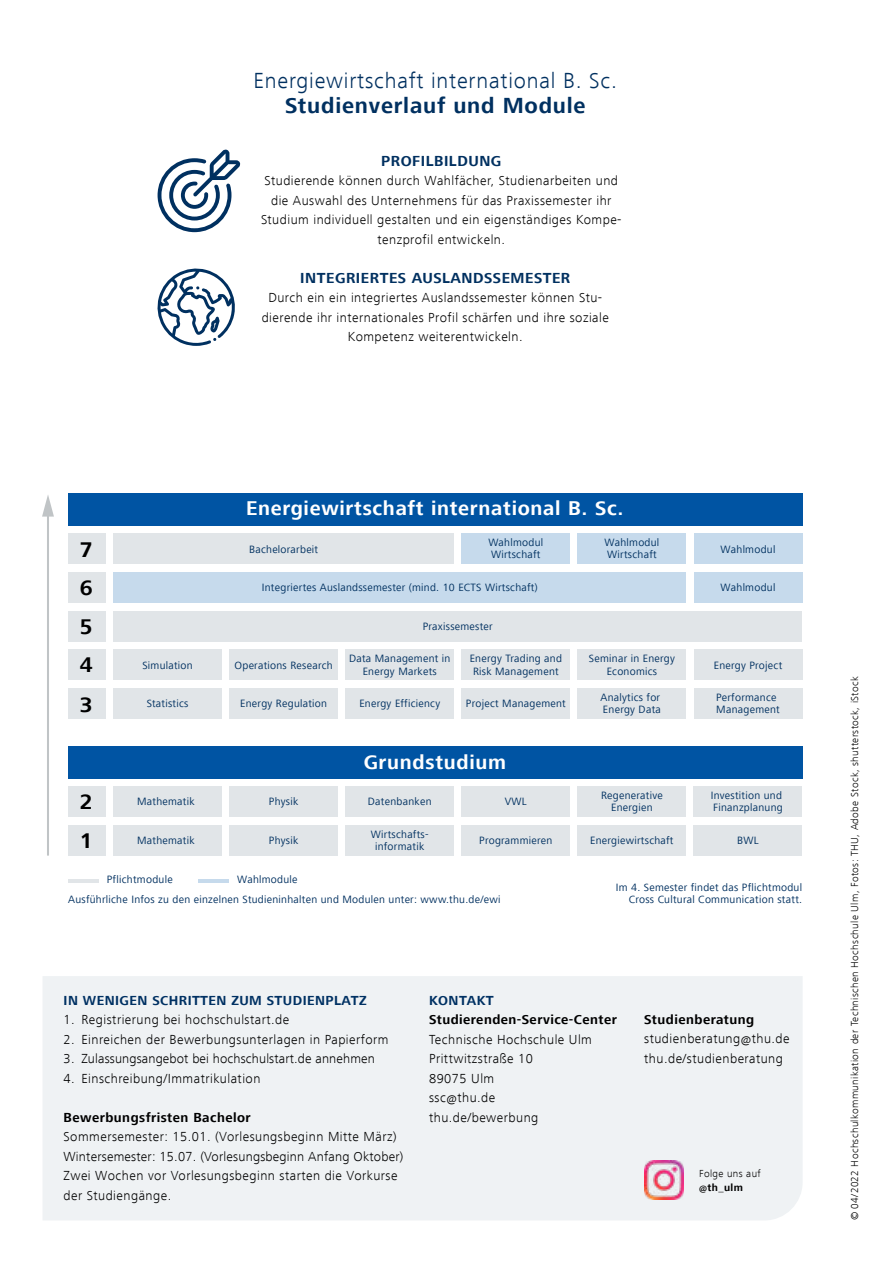
<style>
.page{position:relative;width:893px;height:1263px;background:#fff}
.page>*{position:absolute;margin:0;border:0;box-sizing:border-box;transform-origin:0 0}
.t1{font:300 22.5px "Frutiger Next LT";letter-spacing:.035em;color:#003060}
.t2{font:700 22.5px "Frutiger Next LT";letter-spacing:.035em;color:#003060}
.t3{font:700 21.9px/39.8px "Frutiger Next LT";color:#000}
.t4{font:700 20.4px "Frutiger Next LT";letter-spacing:.035em;color:#fff}
.t5{font:700 15px "Frutiger Next LT";letter-spacing:.035em;color:#003060}
.t6{font:300 13.5px/19.5px "Frutiger Next LT";letter-spacing:.035em;color:#000}
.t7{font:700 13.5px "Frutiger Next LT";letter-spacing:.035em;color:#000}
.t8{font:300 13.5px "Frutiger Next LT";letter-spacing:.01em;color:#000}
.t9{font:700 13.5px "Frutiger Next LT";letter-spacing:.035em;color:#003163}
.t10{font:10.95px/12.3px "Frutiger Next LT";letter-spacing:.025em;color:#003060}
.t11{font:300 10.5px "Frutiger Next LT";letter-spacing:.035em;color:#000}
.t12{font:700 10.5px "Frutiger Next LT";color:#000}
</style>
<div class="page">
<div style="left:43px;top:976px;width:760px;height:244px;background:#eff2f4"></div>
<div style="left:68px;top:824px;width:38px;height:31px;background:#e1e5e8"></div>
<div style="left:68px;top:786px;width:38px;height:31px;background:#e1e5e8"></div>
<div style="left:68px;top:688px;width:38px;height:31px;background:#e1e5e8"></div>
<div style="left:68px;top:649px;width:38px;height:31px;background:#e1e5e8"></div>
<div style="left:68px;top:611px;width:38px;height:31px;background:#e1e5e8"></div>
<div style="left:68px;top:572px;width:38px;height:31px;background:#e1e5e8"></div>
<div style="left:68px;top:533px;width:38px;height:31px;background:#e1e5e8"></div>
<div style="left:68px;top:493px;width:734px;height:32px;background:#0054a3"></div>
<div style="left:68px;top:746px;width:734px;height:32px;background:#0054a3"></div>
<hr style="left:68px;top:879px;width:31px;height:4px;background:#e1e5e8">
<hr style="left:198px;top:879px;width:31px;height:4px;background:#c6daec">
<hr style="left:47px;top:512px;width:2px;height:343px;background:#c0c4c6">
<svg style="left:42px;top:495px;width:12px;height:22px"></svg>
<div style="left:113px;top:572px;width:573px;height:31px;background:#c6daec"></div>
<div style="left:113px;top:649px;width:109px;height:31px;background:#e1e5e8"></div>
<div style="left:229px;top:649px;width:109px;height:31px;background:#e1e5e8"></div>
<div style="left:346px;top:649px;width:108px;height:31px;background:#e1e5e8"></div>
<div style="left:113px;top:688px;width:109px;height:31px;background:#e1e5e8"></div>
<div style="left:229px;top:688px;width:109px;height:31px;background:#e1e5e8"></div>
<div style="left:346px;top:688px;width:108px;height:31px;background:#e1e5e8"></div>
<div style="left:694px;top:688px;width:108px;height:31px;background:#e1e5e8"></div>
<div style="left:113px;top:786px;width:109px;height:31px;background:#e1e5e8"></div>
<div style="left:229px;top:786px;width:109px;height:31px;background:#e1e5e8"></div>
<div style="left:346px;top:786px;width:108px;height:31px;background:#e1e5e8"></div>
<div style="left:462px;top:786px;width:108px;height:31px;background:#e1e5e8"></div>
<div style="left:578px;top:786px;width:108px;height:31px;background:#e1e5e8"></div>
<div style="left:694px;top:786px;width:108px;height:31px;background:#e1e5e8"></div>
<div style="left:113px;top:824px;width:109px;height:31px;background:#e1e5e8"></div>
<div style="left:229px;top:824px;width:109px;height:31px;background:#e1e5e8"></div>
<div style="left:346px;top:824px;width:108px;height:31px;background:#e1e5e8"></div>
<div style="left:462px;top:824px;width:108px;height:31px;background:#e1e5e8"></div>
<div style="left:113px;top:533px;width:341px;height:31px;background:#e1e5e8"></div>
<div style="left:694px;top:572px;width:108px;height:31px;background:#c6daec"></div>
<div style="left:578px;top:533px;width:108px;height:31px;background:#c6daec"></div>
<div style="left:462px;top:533px;width:108px;height:31px;background:#c6daec"></div>
<div style="left:694px;top:533px;width:108px;height:31px;background:#c6daec"></div>
<div style="left:113px;top:610px;width:689px;height:31px;background:#e1e5e8"></div>
<div style="left:462px;top:649px;width:108px;height:31px;background:#e1e5e8"></div>
<div style="left:578px;top:649px;width:108px;height:31px;background:#e1e5e8"></div>
<div style="left:694px;top:649px;width:108px;height:31px;background:#e1e5e8"></div>
<div style="left:462px;top:688px;width:108px;height:31px;background:#e1e5e8"></div>
<div style="left:578px;top:688px;width:108px;height:31px;background:#e1e5e8"></div>
<div style="left:578px;top:824px;width:108px;height:31px;background:#e1e5e8"></div>
<div style="left:694px;top:824px;width:108px;height:31px;background:#e1e5e8"></div>
<svg style="left:157px;top:268px;width:78px;height:78px"></svg>
<svg style="left:158px;top:149px;width:82px;height:83px"></svg>
<img style="left:644px;top:1160px;width:39px;height:39px">
<h1 class="t1" style="left:254px;top:68px;width:365px">Energiewirtschaft international B. Sc.</h1>
<h1 class="t2" style="left:285px;top:93px;width:302px">Studienverlauf und Module</h1>
<p class="t5" style="left:381px;top:153px;width:122px">PROFILBILDUNG</p>
<p class="t6" style="left:261px;top:171px;width:362px;text-align:center">Studierende können durch Wahlfächer, Studienarbeiten und die Auswahl des Unternehmens für das Praxissemester ihr Studium individuell gestalten und ein eigenständiges Kompe&shy;tenzprofil entwickeln.</p>
<p class="t5" style="left:300px;top:270px;width:272px">INTEGRIERTES AUSLANDSSEMESTER</p>
<p class="t6" style="left:262px;top:288px;width:349px;text-align:center">Durch ein ein integriertes Auslandssemester können Stu&shy;dierende ihr internationales Profil schärfen und ihre soziale<br>Kompetenz weiterentwickeln.</p>
<h2 class="t3" style="left:80px;top:530px;width:14px">7</h2>
<h2 class="t3" style="left:80px;top:568px;width:14px;line-height:39.3px">6<br>5</h2>
<h2 class="t3" style="left:80px;top:645px;width:14px">4<br>3</h2>
<h2 class="t3" style="left:80px;top:781px;width:14px">2<br>1</h2>
<h3 class="t4" style="left:246px;top:497px;width:379px">Energiewirtschaft international B. Sc.</h3>
<p class="t10" style="left:488px;top:536px;width:56px">Wahlmodul<br>Wirtschaft</p>
<p class="t10" style="left:721px;top:543px;width:56px">Wahlmodul</p>
<p class="t10" style="left:605px;top:536px;width:56px">Wahlmodul<br>Wirtschaft</p>
<p class="t10" style="left:249px;top:543px;width:71px">Bachelorarbeit</p>
<p class="t10" style="left:262px;top:581px;width:277px">Integriertes Auslandssemester (mind. 10 ECTS Wirtschaft)</p>
<p class="t10" style="left:423px;top:620px;width:72px">Praxissemester</p>
<p class="t10" style="left:721px;top:582px;width:56px">Wahlmodul</p>
<p class="t10" style="left:470px;top:653px;width:94px">Energy Trading and<br>Risk Management</p>
<p class="t10" style="left:142px;top:659px;width:52px">Simulation</p>
<p class="t10" style="left:235px;top:659px;width:100px">Operations Research</p>
<p class="t10" style="left:349px;top:653px;width:103px;text-align:center">Data Management in<br>Energy Markets</p>
<p class="t10" style="left:714px;top:659px;width:70px">Energy Project</p>
<p class="t10" style="left:589px;top:653px;width:88px;text-align:center">Seminar in Energy<br>Economics</p>
<p class="t10" style="left:147px;top:697px;width:43px">Statistics</p>
<p class="t10" style="left:240px;top:697px;width:88px">Energy Regulation</p>
<p class="t10" style="left:716px;top:691px;width:65px">Performance<br>Management</p>
<p class="t10" style="left:359px;top:697px;width:82px">Energy Efficiency</p>
<p class="t10" style="left:600px;top:691px;width:62px">Analytics for<br>Energy Data</p>
<p class="t10" style="left:466px;top:697px;width:101px">Project Management</p>
<h3 class="t4" style="left:364px;top:751px;width:144px">Grundstudium</h3>
<p class="t10" style="left:137px;top:795px;width:59px">Mathematik</p>
<p class="t10" style="left:269px;top:795px;width:31px">Physik</p>
<p class="t10" style="left:368px;top:795px;width:65px">Datenbanken</p>
<p class="t10" style="left:711px;top:789px;width:74px">Investition und<br>Finanzplanung</p>
<p class="t10" style="left:505px;top:795px;width:24px">VWL</p>
<p class="t10" style="left:601px;top:789px;width:63px;text-align:center">Regenerative<br>Energien</p>
<p class="t10" style="left:137px;top:834px;width:59px">Mathematik</p>
<p class="t10" style="left:269px;top:834px;width:31px">Physik</p>
<p class="t10" style="left:371px;top:828px;width:59px;text-align:center">Wirtschafts&shy;informatik</p>
<p class="t10" style="left:479px;top:834px;width:75px">Programmieren</p>
<p class="t10" style="left:590px;top:834px;width:85px">Energiewirtschaft</p>
<p class="t10" style="left:737px;top:834px;width:23px">BWL</p>
<p class="t10" style="left:68px;top:869px;width:434px;line-height:19.8px;text-indent:39px">Pflichtmodule<br>Ausführliche Infos zu den einzelnen Studieninhalten und Modulen unter: www.thu.de/ewi</p>
<p class="t10" style="left:616px;top:881px;width:188px;text-align:right">Im 4. Semester findet das Pflichtmodul<br>Cross Cultural Communication statt.</p>
<p class="t10" style="left:237px;top:873px;width:62px">Wahlmodule</p>
<p class="t9" style="left:64px;top:992px;width:305px">IN WENIGEN SCHRITTEN ZUM STUDIENPLATZ</p>
<p class="t6" style="left:64px;top:1010px;width:227px">1. Registrierung bei hochschulstart.de</p>
<p class="t6" style="left:64px;top:1029px;width:326px">2. Einreichen der Bewerbungsunterlagen in Papierform</p>
<p class="t8" style="left:64px;top:1051px;width:313px">3. Zulassungsangebot bei hochschulstart.de annehmen</p>
<p class="t6" style="left:64px;top:1068px;width:198px">4. Einschreibung/Immatrikulation</p>
<p class="t7" style="left:64px;top:1109px;width:189px">Bewerbungsfristen Bachelor</p>
<p class="t6" style="left:64px;top:1127px;width:341px">Sommersemester: 15.01. (Vorlesungsbeginn Mitte März)<br>Wintersemester: 15.07. (Vorlesungsbeginn Anfang Oktober)<br>Zwei Wochen vor Vorlesungsbeginn starten die Vorkurse der Studiengänge.</p>
<p class="t9" style="left:429px;top:992px;width:66px">KONTAKT</p>
<p class="t7" style="left:429px;top:1012px;width:190px">Studierenden-Service-Center</p>
<p class="t6" style="left:429px;top:1029px;width:164px">Technische Hochschule Ulm<br>Prittwitzstraße 10<br>89075 Ulm<br>ssc@thu.de thu.de/bewerbung</p>
<p class="t7" style="left:644px;top:1012px;width:111px">Studienberatung</p>
<p class="t6" style="left:644px;top:1029px;width:147px">studienberatung@thu.de thu.de/studienberatung</p>
<p class="t11" style="left:699px;top:1168px;width:63px">Folge uns auf</p>
<p class="t12" style="left:699px;top:1181px;width:45px">@th_ulm</p>
<p class="t11" style="left:849px;top:1220px;width:546px;rotate:-90deg">© 04/2022 Hochschulkommunikation der Technischen Hochschule Ulm, Fotos: THU, Adobe Stock, shutterstock, iStock</p>
</div>
